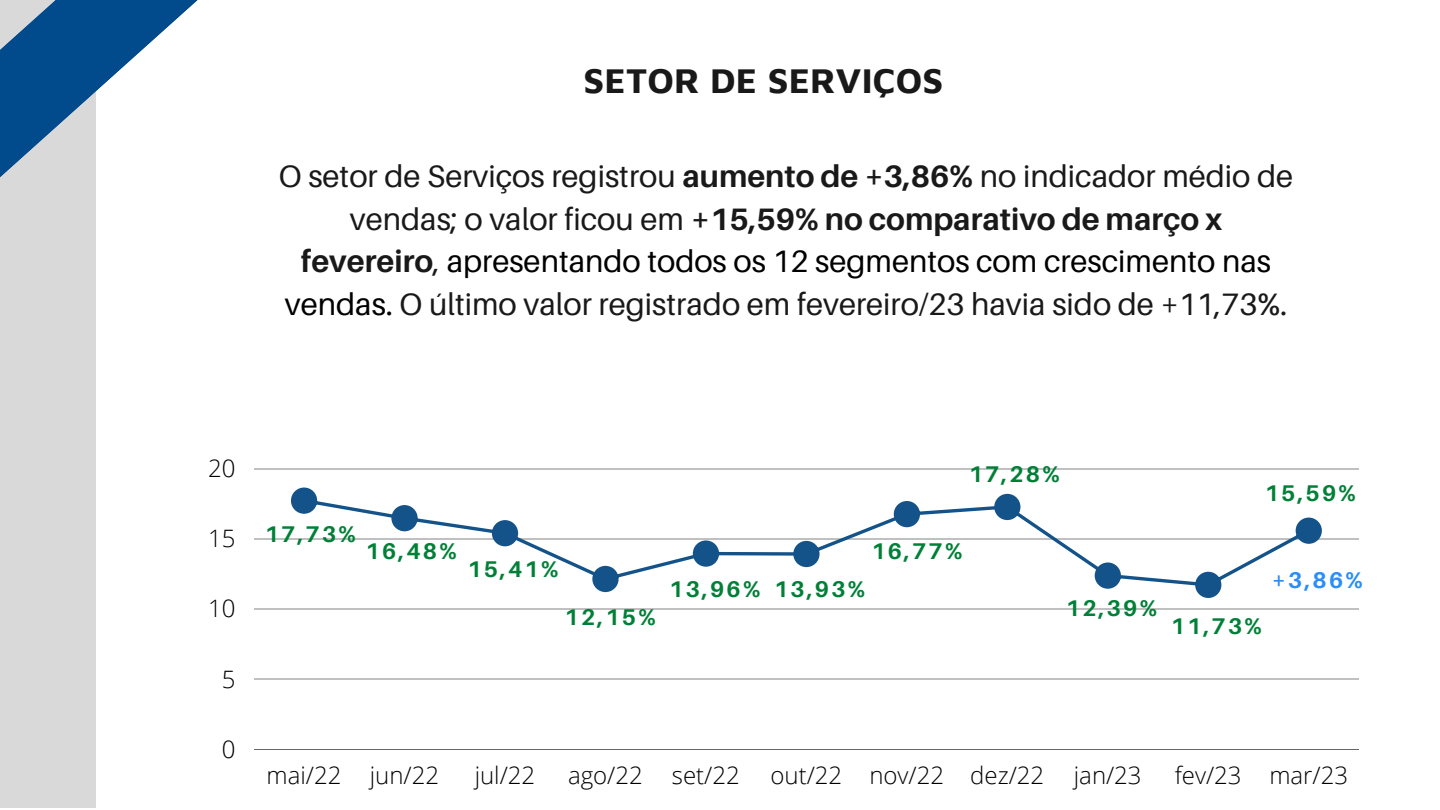
<style>
.page{position:relative;width:1440px;height:810px;background:#fff}
.page>*{position:absolute;margin:0;border:0;box-sizing:border-box;transform-origin:0 0}
.t1{font:700 36px "Maven Pro";letter-spacing:.005em;color:#191919}
.t2{font:31px/42.8px "Aileron";color:#191919;text-align:center}
.t3{font:300 24px "Open Sans";color:#000}
.t4{font:700 22.7px "Aileron";letter-spacing:.1em;color:#008037}
.t5{font:700 22.7px "Aileron";color:#2a8df8}
.s1{font-weight:700}
.s2{color:#000}
</style>
<div class="page">
<div style="left:0;top:0;width:96px;height:808px;background:#d9d9d9"></div>
<svg style="left:0;top:0;width:198px;height:177px"></svg>
<hr style="left:254px;top:468px;width:1105px;height:1px;background:#000">
<hr style="left:254px;top:539px;width:1105px;height:1px;background:#000">
<hr style="left:254px;top:609px;width:1105px;height:1px;background:#000">
<hr style="left:254px;top:679px;width:1105px;height:1px;background:#000">
<hr style="left:254px;top:749px;width:1105px;height:1px;background:#000">
<svg style="left:291px;top:488px;width:1031px;height:110px"></svg>
<p class="t1" style="left:584px;top:59px;width:361px">SETOR DE SERVIÇOS</p>
<p class="t2" style="left:279px;top:154px;width:1016px">O setor de Serviços registrou <span class="s1">aumento de +3,86%</span> no indicador médio de vendas; o valor ficou em <span class="s1">+15,59% no comparativo de março x fevereiro</span>, <span class="s2">apresentando todos os 12 segmentos com crescimento nas vendas.</span> O último valor registrado em fevereiro/23 havia sido de +11,73%.</p>
<p class="t3" style="left:208px;top:451px;width:29px">20</p>
<p class="t3" style="left:208px;top:522px;width:29px">15</p>
<p class="t3" style="left:208px;top:592px;width:29px">10</p>
<p class="t3" style="left:222px;top:662px;width:15px">5</p>
<p class="t3" style="left:222px;top:732px;width:15px">0</p>
<p class="t4" style="left:265px;top:520px;width:93px">17,73%</p>
<p class="t4" style="left:366px;top:537px;width:93px">16,48%</p>
<p class="t4" style="left:467px;top:555px;width:93px">15,41%</p>
<p class="t4" style="left:565px;top:603px;width:93px">12,15%</p>
<p class="t4" style="left:969px;top:460px;width:93px">17,28%</p>
<p class="t4" style="left:669px;top:575px;width:93px">13,96%</p>
<p class="t4" style="left:774px;top:575px;width:93px">13,93%</p>
<p class="t4" style="left:871px;top:537px;width:93px">16,77%</p>
<p class="t4" style="left:1066px;top:594px;width:93px">12,39%</p>
<p class="t4" style="left:1265px;top:479px;width:93px">15,59%</p>
<p class="t4" style="left:1171px;top:612px;width:93px">11,73%</p>
<p class="t5" style="left:1272px;top:566px;width:93px">+3,86%</p>
<p class="t3" style="left:267px;top:758px;width:76px">mai/22</p>
<p class="t3" style="left:370px;top:758px;width:71px">jun/22</p>
<p class="t3" style="left:475px;top:758px;width:62px">jul/22</p>
<p class="t3" style="left:568px;top:758px;width:76px">ago/22</p>
<p class="t3" style="left:672px;top:758px;width:69px">set/22</p>
<p class="t3" style="left:771px;top:758px;width:73px">out/22</p>
<p class="t3" style="left:869px;top:758px;width:76px">nov/22</p>
<p class="t3" style="left:970px;top:758px;width:75px">dez/22</p>
<p class="t3" style="left:1074px;top:758px;width:69px">jan/23</p>
<p class="t3" style="left:1175px;top:758px;width:68px">fev/23</p>
<p class="t3" style="left:1269px;top:758px;width:80px">mar/23</p>
</div>
